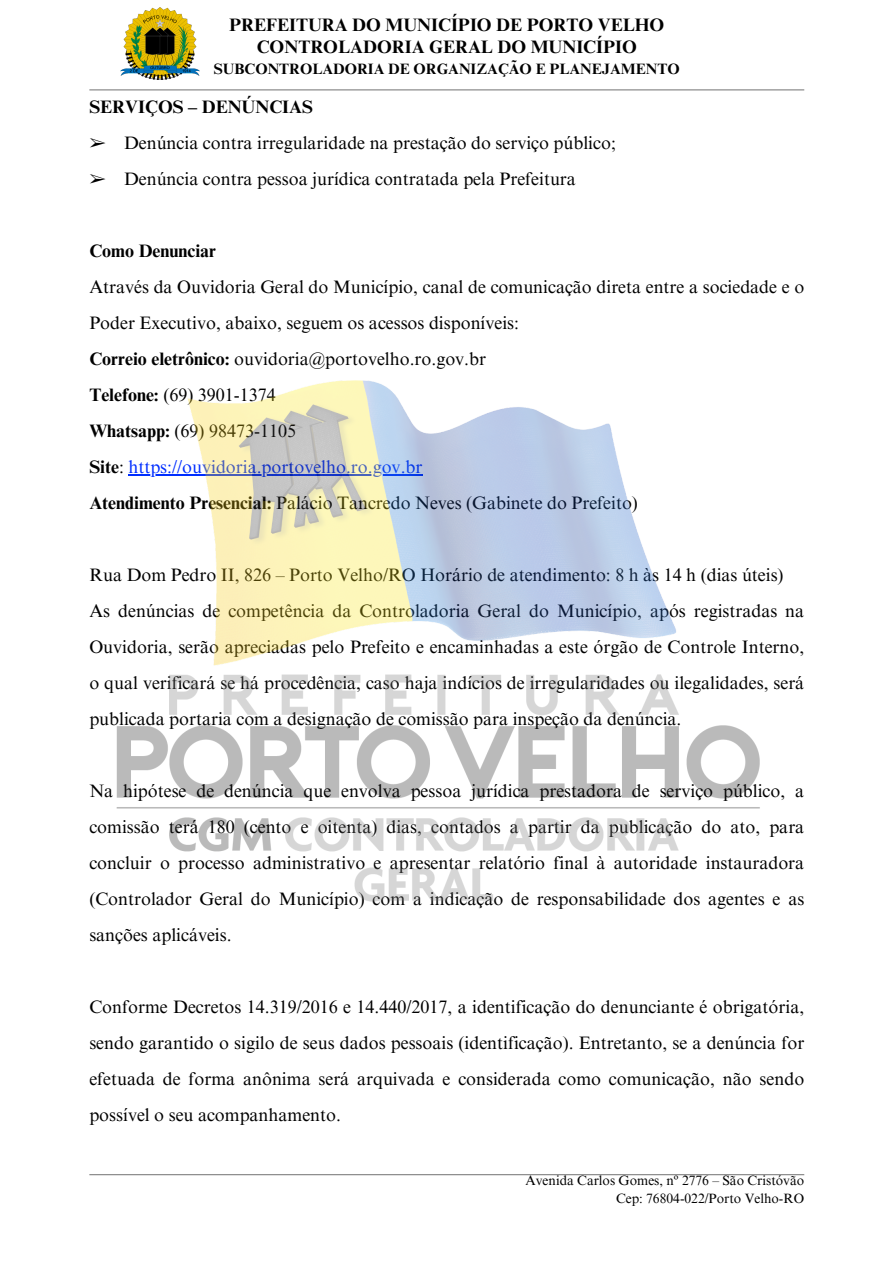
<style>
.page{position:relative;width:894px;height:1264px;background:#fff}
.page>*{position:absolute;margin:0;border:0;box-sizing:border-box;transform-origin:0 0}
.t1{font:18px/36px "Times NRMT Pro";color:#000}
.t2{font:700 18px/22.5px "Times NRMT Pro";color:#000;text-align:center}
.t3{font:700 15px "Times NRMT Pro";color:#000}
.t4{font:13.5px "Times NRMT Pro";color:#000}
.s1{font-family:"Free Serif"}
.s2{font-weight:700}
.s3{color:#002eff}
</style>
<div class="page">
<hr style="left:89px;top:89px;width:715px;height:1px;background:#000">
<hr style="left:89px;top:1174px;width:715px;height:1px;background:#000">
<img style="left:116px;top:380px;width:644px;height:522px">
<img style="left:120px;top:7px;width:79px;height:72px">
<p class="t2" style="left:229px;top:16px;width:436px">PREFEITURA DO MUNICÍPIO DE PORTO VELHO<br>CONTROLADORIA GERAL DO MUNICÍPIO</p>
<p class="t3" style="left:214px;top:63px;width:467px">SUBCONTROLADORIA DE ORGANIZAÇÃO E PLANEJAMENTO</p>
<p class="t2" style="left:89px;top:98px;width:225px">SERVIÇOS – DENÚNCIAS</p>
<p class="t1" style="left:89px;top:127px;width:528px"><span class="s1">➢</span> Denúncia contra irregularidade na prestação do serviço público;</p>
<p class="t1" style="left:89px;top:163px;width:488px"><span class="s1">➢</span> Denúncia contra pessoa jurídica contratada pela Prefeitura</p>
<h2 class="t1" style="left:89px;top:235px;width:716px"><span class="s2">Como Denunciar<br></span>Através da Ouvidoria Geral do Município, canal de comunicação direta entre a sociedade e o Poder Executivo, abaixo, seguem os acessos disponíveis:<br><span class="s2">Correio eletrônico:</span> ouvidoria@portovelho.ro.gov.br<br><span class="s2">Telefone:</span> (69) 3901-1374<br><span class="s2">Whatsapp:</span> (69) 98473-1105<br><span class="s2">Site</span>: <span class="s3">https://ouvidoria.portovelho.ro.gov.br</span></h2>
<h1 class="t1" style="left:89px;top:487px;width:550px"><span class="s2">Atendimento Presencial:</span> Palácio Tancredo Neves (Gabinete do Prefeito)</h1>
<h1 class="t1" style="left:89px;top:559px;width:716px">Rua Dom Pedro II, 826 – Porto Velho/RO Horário de atendimento: 8 h às 14 h (dias úteis)<br>As denúncias de competência da Controladoria Geral do Município, após registradas na Ouvidoria, serão apreciadas pelo Prefeito e encaminhadas a este órgão de Controle Interno, o qual verificará se há procedência, caso haja indícios de irregularidades ou ilegalidades, será publicada portaria com a designação de comissão para inspeção da denúncia.</h1>
<h1 class="t1" style="left:89px;top:775px;width:716px;text-align:justify">Na hipótese de denúncia que envolva pessoa jurídica prestadora de serviço público, a comissão terá 180 (cento e oitenta) dias, contados a partir da publicação do ato, para concluir o processo administrativo e apresentar relatório final à autoridade instauradora (Controlador Geral do Município) com a indicação de responsabilidade dos agentes e as sanções aplicáveis.</h1>
<h1 class="t1" style="left:89px;top:991px;width:716px">Conforme Decretos 14.319/2016 e 14.440/2017, a identificação do denunciante é obrigatória, sendo garantido o sigilo de seus dados pessoais (identificação). Entretanto, se a denúncia for</h1>
<h1 class="t1" style="left:89px;top:1063px;width:716px">efetuada de forma anônima será arquivada e considerada como comunicação, não sendo possível o seu acompanhamento.</h1>
<h1 class="t4" style="left:525px;top:1175px;width:280px">Avenida Carlos Gomes, nº 2776 – São Cristóvão</h1>
<h1 class="t4" style="left:616px;top:1193px;width:190px">Cep: 76804-022/Porto Velho-RO</h1>
</div>
